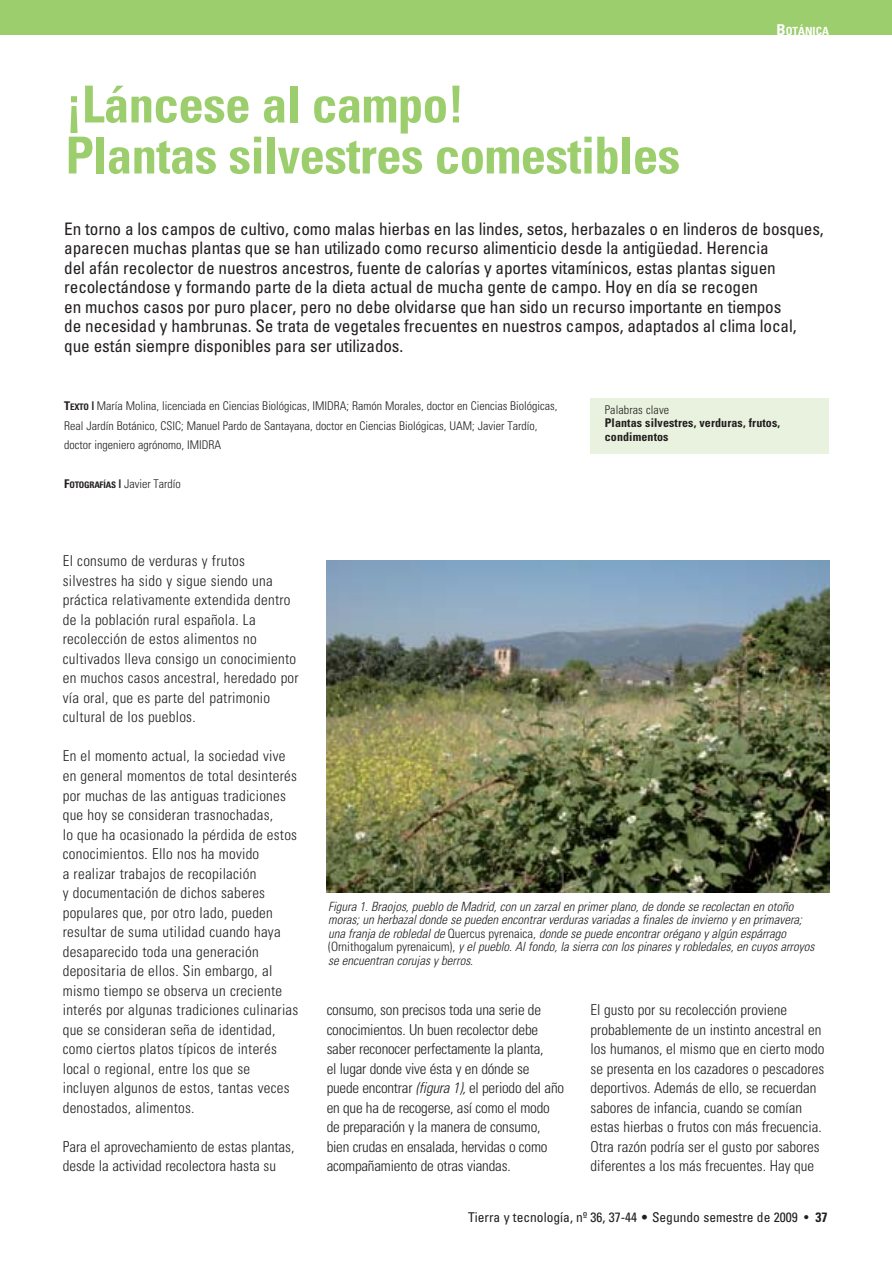
<style>
.page{position:relative;width:892px;height:1264px;background:#fff}
.page>*{position:absolute;margin:0;border:0;box-sizing:border-box;transform-origin:0 0}
.t1{font:700 condensed 51px/51px "Univers";letter-spacing:-.015em;color:#9dce6e}
.t2{font:condensed 17.25px/19.5px "Univers";letter-spacing:-.01em;color:#231f20}
.t3{font:300 condensed 15px/19.5px "Univers";letter-spacing:.02em;color:#231f20}
.t4{font:300 condensed 15px/19.5px "Univers";color:#231f20}
.t5{font:300 condensed 15px/19.5px "Univers";letter-spacing:-.015em;color:#231f20}
.t6{font:condensed 13.5px "Univers";color:#231f20}
.t7{font:italic 300 condensed 12.75px/13.5px "Univers";color:#231f20}
.t8{font:300 condensed 12px/19.5px "Univers";color:#231f20}
.t9{font:700 condensed 12px/13.5px "Univers";letter-spacing:.01em;color:#231f20}
.t10{font:700 condensed 11.25px "Univers";color:#fff}
.s1{font-size:15px}
.s2{font-weight:700}
.s3{font-weight:700;font-size:9px}
.s4{font-style:normal}
.s5{font-style:italic}
.s6{font-weight:300}
</style>
<div class="page">
<div style="left:0;top:0;width:891px;height:35px;background:#9dce6e"></div>
<div style="left:590px;top:398px;width:238px;height:55px;background:#e9f2de"></div>
<img style="left:326px;top:561px;width:502px;height:331px">
<h1 class="t1" style="left:65px;top:84px;width:616px">¡Láncese al campo!<br>Plantas silvestres comestibles</h1>
<p class="t10" style="left:776px;top:26px;width:54px"><span class="s1">B</span>OTÁNICA</p>
<p class="t2" style="left:64px;top:220px;width:760px">En torno a los campos de cultivo, como malas hierbas en las lindes, setos, herbazales o en linderos de bosques, aparecen muchas plantas que se han utilizado como recurso alimenticio desde la antigüedad. Herencia<br>del afán recolector de nuestros ancestros, fuente de calorías y aportes vitamínicos, estas plantas siguen recolectándose y formando parte de la dieta actual de mucha gente de campo. Hoy en día se recogen<br>en muchos casos por puro placer, pero no debe olvidarse que han sido un recurso importante en tiempos<br>de necesidad y hambrunas. Se trata de vegetales frecuentes en nuestros campos, adaptados al clima local, que están siempre disponibles para ser utilizados.</p>
<p class="t8" style="left:64px;top:397px;width:494px"><span class="s2">T</span><span class="s3">EXTO</span> <span class="s2">|</span> María Molina, licenciada en Ciencias Biológicas, IMIDRA; Ramón Morales, doctor en Ciencias Biológicas,<br>Real Jardín Botánico, CSIC; Manuel Pardo de Santayana, doctor en Ciencias Biológicas, UAM; Javier Tardío, doctor ingeniero agrónomo, IMIDRA</p>
<p class="t8" style="left:64px;top:475px;width:118px"><span class="s2">F</span><span class="s3">OTOGRAFÍAS</span> <span class="s2">|</span> Javier Tardío</p>
<p class="t8" style="left:604px;top:401px;width:66px">Palabras clave</p>
<p class="t9" style="left:604px;top:417px;width:177px">Plantas silvestres, verduras, frutos, condimentos</p>
<p class="t3" style="left:63px;top:553px;width:237px">El consumo de verduras y frutos silvestres ha sido y sigue siendo una práctica relativamente extendida dentro de la población rural española. La recolección de estos alimentos no cultivados lleva consigo un conocimiento en muchos casos ancestral, heredado por vía oral, que es parte del patrimonio cultural de los pueblos.</p>
<p class="t3" style="left:63px;top:748px;width:237px">En el momento actual, la sociedad vive en general momentos de total desinterés por muchas de las antiguas tradiciones que hoy se consideran trasnochadas,<br>lo que ha ocasionado la pérdida de estos conocimientos. Ello nos ha movido<br>a realizar trabajos de recopilación<br>y documentación de dichos saberes populares que, por otro lado, pueden resultar de suma utilidad cuando haya desaparecido toda una generación depositaria de ellos. Sin embargo, al mismo tiempo se observa un creciente interés por algunas tradiciones culinarias que se consideran seña de identidad, como ciertos platos típicos de interés local o regional, entre los que se incluyen algunos de estos, tantas veces denostados, alimentos.</p>
<p class="t4" style="left:63px;top:1138px;width:233px">Para el aprovechamiento de estas plantas, desde la actividad recolectora hasta su</p>
<p class="t7" style="left:328px;top:900px;width:490px">Figura 1.Braojos,pueblo de Madrid,con un zarzalen primerplano,de donde se recolectan en otoño moras;un herbazaldonde se pueden encontrarverduras variadas a finales de invierno y en primavera; una franja de robledalde <span class="s4">Q u e r c u s p y r e n a i c a ,</span> donde se puede encontrarorégano y algún espárrago<br><span class="s4">( O r n i t h o g a l u m p y r e n a i c u m ) ,</span> y elpueblo.Alfondo,la sierra con los pinares y robledales,en cuyos arroyos se encuentran corujas y berros.</p>
<p class="t5" style="left:326px;top:1001px;width:239px">consumo, son precisos toda una serie de conocimientos. Un buen recolector debe saber reconocer perfectamente la planta,<br>el lugar donde vive ésta y en dónde se puede encontrar <span class="s5">(figura 1),</span>el periodo del año en que ha de recogerse, así como el modo de preparación y la manera de consumo, bien crudas en ensalada, hervidas o como acompañamiento de otras viandas.</p>
<p class="t4" style="left:590px;top:1001px;width:235px">El gusto por su recolección proviene probablemente de un instinto ancestral en los humanos, el mismo que en cierto modo se presenta en los cazadores o pescadores deportivos. Además de ello, se recuerdan sabores de infancia, cuando se comían estas hierbas o frutos con más frecuencia.<br>Otra razón podría ser el gusto por sabores diferentes a los más frecuentes. Hay que</p>
<p class="t6" style="left:468px;top:1211px;width:360px">Tierra y tecnología, nº 36, 37-44 <span class="s6">•</span> Segundo semestre de 2009 • <span class="s2">37</span></p>
</div>
